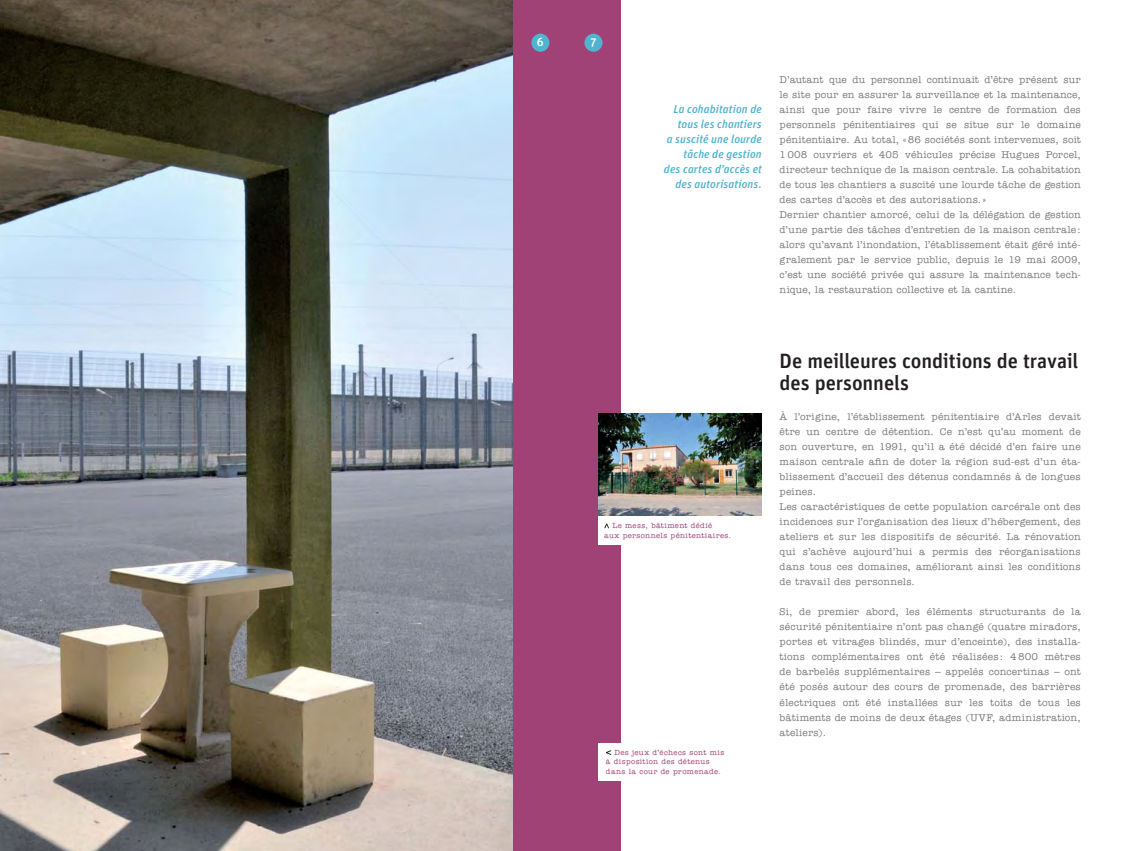
<style>
.page{position:relative;width:1134px;height:851px;background:#fff}
.page>*{position:absolute;margin:0;border:0;box-sizing:border-box;transform-origin:0 0}
.t1{font:500 20.62px/22.5px "Unit";letter-spacing:-.005em;color:#231f20}
.t2{font:500 12px "Unit";color:#fff}
.t3{font:italic 500 11.5px/15px "Unit";letter-spacing:.01em;color:#50b3cf;text-align:right}
.t4{font:500 10px/15px "American Typewriter";letter-spacing:.02em;color:#7c7d80}
.t5{font:500 7.5px/9.4px "American Typewriter";letter-spacing:.055em;color:#a04276}
</style>
<div class="page">
<img style="left:0;top:0;width:514px;height:850px">
<div style="left:514px;top:0;width:53px;height:850px;background:#a04276"></div>
<div style="left:531px;top:34px;width:18px;height:18px;background:#50b3cf;border-radius:50%"></div>
<div style="left:567px;top:0;width:53px;height:850px;background:#a04276"></div>
<div style="left:584px;top:34px;width:18px;height:18px;background:#50b3cf;border-radius:50%"></div>
<div style="left:599px;top:742px;width:163px;height:38px;background:#fff"></div>
<svg style="left:606px;top:750px;width:5px;height:5px"></svg>
<img style="left:599px;top:414px;width:163px;height:102px">
<div style="left:599px;top:516px;width:163px;height:28px;background:#fff"></div>
<svg style="left:604px;top:523px;width:5px;height:5px"></svg>
<p class="t2" style="left:537px;top:37px;width:8px">6</p>
<p class="t2" style="left:590px;top:37px;width:8px">7</p>
<p class="t3" style="left:664px;top:102px;width:99px">La cohabitation de tous les chantiers<br>a suscité une lourde tâche de gestion<br>des cartes d’accès et des autorisations.</p>
<p class="t4" style="left:780px;top:72px;width:303px">D’autant que du personnel continuait d’être présent sur le site pour en assurer la surveillance et la maintenance, ainsi que pour faire vivre le centre de formation des personnels pénitentiaires qui se situe sur le domaine pénitentiaire. Au total, « 86 sociétés sont intervenues, soit 1 008 ouvriers et 405 véhicules précise Hugues Porcel, directeur technique de la maison centrale. La cohabitation de tous les chantiers a suscité une lourde tâche de gestion des cartes d’accès et des autorisations. »<br>Dernier chantier amorcé, celui de la délégation de gestion d’une partie des tâches d’entretien de la maison centrale : alors qu’avant l’inondation, l’établissement était géré inté&shy;gralement par le service public, depuis le 19 mai 2009, c’est une société privée qui assure la maintenance tech&shy;nique, la restauration collective et la cantine.</p>
<p class="t5" style="left:604px;top:521px;width:129px;text-indent:8px">Le mess, bâtiment dédié<br>aux personnels pénitentiaires.</p>
<p class="t5" style="left:606px;top:748px;width:120px;text-indent:8px">Des jeux d’échecs sont mis à disposition des détenus dans la cour de promenade.</p>
<h1 class="t1" style="left:780px;top:351px;width:300px">De meilleures conditions de travail des personnels</h1>
<p class="t4" style="left:780px;top:410px;width:303px">À l’origine, l’établissement pénitentiaire d’Arles devait être un centre de détention. Ce n’est qu’au moment de son ouverture, en 1991, qu’il a été décidé d’en faire une maison centrale afin de doter la région sud-est d’un éta&shy;blissement d’accueil des détenus condamnés à de longues peines.<br>Les caractéristiques de cette population carcérale ont des incidences sur l’organisation des lieux d’hébergement, des ateliers et sur les dispositifs de sécurité. La rénovation qui s’achève aujourd’hui a permis des réorganisations dans tous ces domaines, améliorant ainsi les conditions de travail des personnels.</p>
<p class="t4" style="left:780px;top:605px;width:303px;text-align:justify">Si, de premier abord, les éléments structurants de la sécurité pénitentiaire n’ont pas changé (quatre miradors, portes et vitrages blindés, mur d’enceinte), des installa&shy;tions complémentaires ont été réalisées : 4 800 mètres de barbelés supplémentaires – appelés concertinas – ont été posés autour des cours de promenade, des barrières électriques ont été installées sur les toits de tous les bâtiments de moins de deux étages (UVF, administration, ateliers).</p>
</div>
